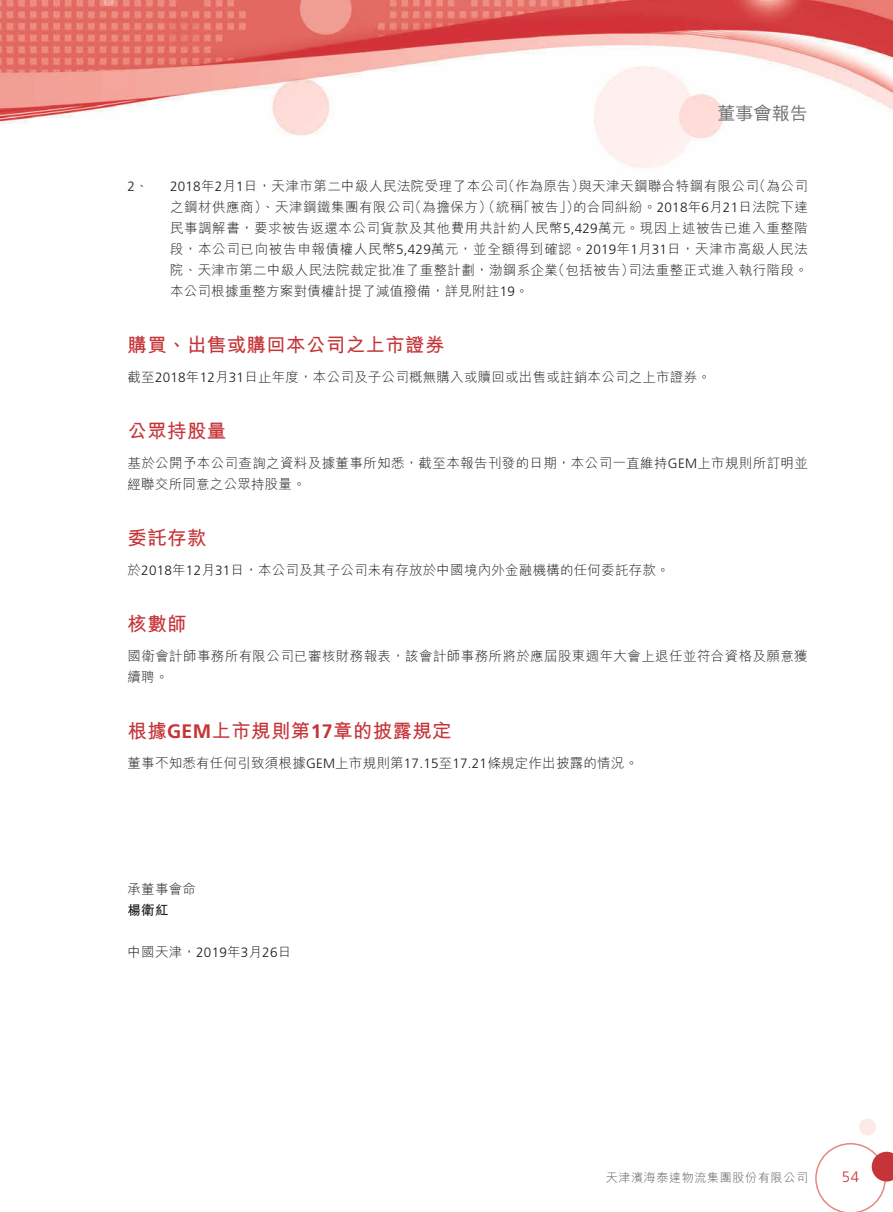
<style>
.page{position:relative;width:893px;height:1212px;background:#fff}
.page>*{position:absolute;margin:0;border:0;box-sizing:border-box;transform-origin:0 0}
.t1{font:700 19.5px "M Hei HK";letter-spacing:.015em;color:#c53438}
.t2{font:500 18px "M Hei HK";letter-spacing:.005em;color:#6f6f6f}
.t3{font:300 15px "Frutiger LT Std";color:#c53438}
.t4{font:300 13.5px/21px "M Hei HK";letter-spacing:.03em;color:#1c1c1b}
.t5{font:300 13.5px "M Hei HK";letter-spacing:.05em;color:#1c1c1b}
.t6{font:700 13.5px "M Hei HK";color:#1c1c1b}
.t7{font:300 13.5px "Frutiger LT Std";color:#1c1c1b}
.t8{font:300 12px "M Hei HK";letter-spacing:.055em;color:#575756}
.s1{font-family:"M Hei HK"}
.s2{font-family:"Frutiger LT Std"}
</style>
<div class="page">
<img style="left:0;top:0;width:893px;height:168px">
<svg style="left:815px;top:1143px;width:78px;height:69px"></svg>
<div style="left:859px;top:1118px;width:17px;height:17px;background:#fdeae7;border-radius:50%"></div>
<p class="t7" style="left:128px;top:178px;width:23px">2<span class="s1">、</span></p>
<h2 class="t2" style="left:717px;top:101px;width:92px">董事會報告</h2>
<p class="t4" style="left:501px;top:175px;width:85px">（作為原告）</p>
<p class="t4" style="left:752px;top:175px;width:57px">（為公司</p>
<p class="t4" style="left:170px;top:175px;width:339px"><span class="s2">2018</span>年月<span class="s2">2</span> 日<span class="s2">1</span> ，天津市第二中級人民法院受理了本公司</p>
<p class="t4" style="left:578px;top:175px;width:182px">與天津天鋼聯合特鋼有限公司</p>
<p class="t4" style="left:170px;top:196px;width:246px">之鋼材供應商）、天津鋼鐵集團有限公司</p>
<p class="t4" style="left:170px;top:217px;width:639px">民事調解書，要求被告返還本公司貨款及其他費用共計約人民幣<span class="s2">5,429</span>萬元。現因上述被告已進入重整階</p>
<p class="t5" style="left:170px;top:239px;width:639px">段，本公司已向被告申報債權人民幣<span class="s2">5,429</span>萬元，並全額得到確認。<span class="s2">2019</span>年月<span class="s2">1 31</span>日，天津市高級人民法</p>
<p class="t4" style="left:628px;top:259px;width:181px">司法重整正式進入執行階段。</p>
<p class="t4" style="left:408px;top:196px;width:117px">（為擔保方）（統稱</p>
<p class="t4" style="left:517px;top:196px;width:64px">「被告」）</p>
<p class="t4" style="left:573px;top:196px;width:236px">的合同糾紛。<span class="s2">2018</span>年月<span class="s2">6 21</span>日法院下達</p>
<p class="t4" style="left:551px;top:259px;width:84px">（包括被告）</p>
<p class="t4" style="left:170px;top:259px;width:389px">院、天津市第二中級人民法院裁定批准了重整計劃，渤鋼系企業本公司根據重整方案對債權計提了減值撥備，詳見附註<span class="s2">19</span>。</p>
<h1 class="t1" style="left:128px;top:331px;width:318px">購買、出售或購回本公司之上市證券</h1>
<p class="t4" style="left:128px;top:366px;width:585px">截至<span class="s2">2018</span>年<span class="s2">12</span>月<span class="s2">31</span>日止年度，本公司及子公司概無購入或贖回或出售或註銷本公司之上市證券。</p>
<h1 class="t1" style="left:128px;top:417px;width:100px">公眾持股量</h1>
<p class="t4" style="left:128px;top:452px;width:682px">基於公開予本公司查詢之資料及據董事所知悉，截至本報告刊發的日期，本公司一直維持<span class="s2">GEM</span>上市規則所訂明並經聯交所同意之公眾持股量。</p>
<h1 class="t1" style="left:128px;top:524px;width:80px">委託存款</h1>
<p class="t4" style="left:128px;top:559px;width:544px">於<span class="s2">2018</span>年<span class="s2">12</span>月<span class="s2">31</span>日，本公司及其子公司未有存放於中國境內外金融機構的任何委託存款。</p>
<h1 class="t1" style="left:128px;top:610px;width:61px">核數師</h1>
<p class="t4" style="left:128px;top:645px;width:682px">國衛會計師事務所有限公司已審核財務報表，該會計師事務所將於應屆股東週年大會上退任並符合資格及願意獲續聘。</p>
<h1 class="t1" style="left:128px;top:717px;width:326px">根據<span class="s2">GEM</span>上市規則第<span class="s2">17</span>章的披露規定</h1>
<p class="t4" style="left:128px;top:752px;width:512px">董事不知悉有任何引致須根據<span class="s2">GEM</span>上市規則第<span class="s2">17.15</span>至<span class="s2">17.21</span>條規定作出披露的情況。</p>
<p class="t4" style="left:128px;top:878px;width:70px">承董事會命</p>
<p class="t6" style="left:128px;top:900px;width:42px">楊衛紅</p>
<p class="t4" style="left:128px;top:941px;width:165px">中國天津，<span class="s2">2019</span>年月<span class="s2">3 26</span>日</p>
<p class="t8" style="left:606px;top:1169px;width:204px">天津濱海泰達物流集團股份有限公司</p>
<p class="t3" style="left:842px;top:1168px;width:19px">54</p>
</div>
